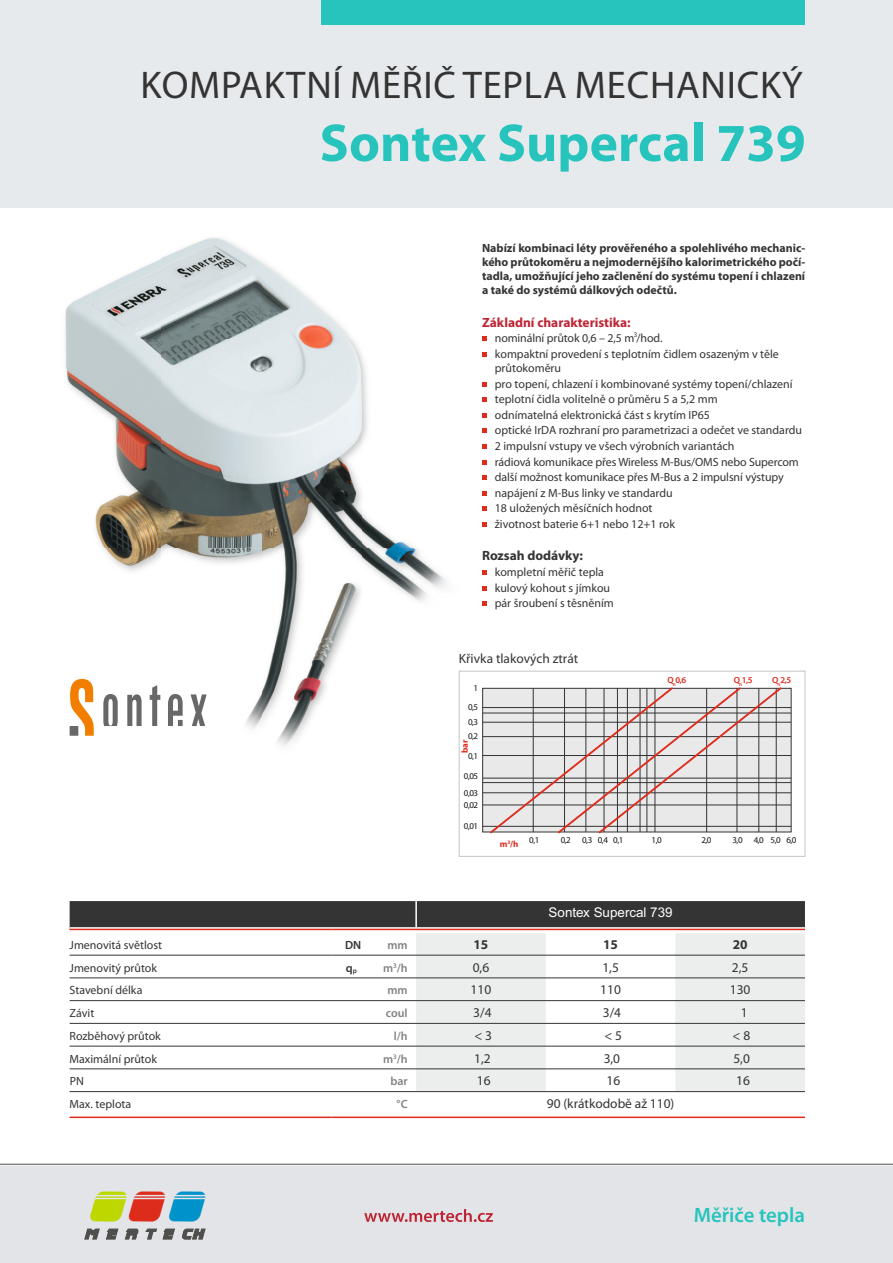
<style>
.page{position:relative;width:893px;height:1263px;background:#fff}
.page>*{position:absolute;margin:0;border:0;box-sizing:border-box;transform-origin:0 0}
.t1{font:700 53.7px "Myriad Pro";color:#27c4bd}
.t2{font:38.7px "Myriad Pro";letter-spacing:.02em;color:#343435}
.t3{font:600 20.85px "Myriad Pro";color:#27c4bd}
.t4{font:13.35px "Myriad Pro";color:#343435}
.t5{font:700 13.35px "Myriad Pro";color:#be2534}
.t6{font:700 13.35px "Myriad Pro";color:#343435}
.t7{font:13.35px "Arial";color:#fff}
.t8{font:11.85px/15.6px "Myriad Pro";color:#343435}
.t9{font:700 11.85px/14.2px "Myriad Pro";color:#343435;text-align:justify}
.t10{font:600 11.85px "Myriad Pro";color:#818281}
.t11{font:600 11.85px "Myriad Pro";color:#343435}
.t12{font:9px "Myriad Pro";letter-spacing:-.05em;color:#151616}
.t13{font:600 9px "Myriad Pro";color:#dd2b1c}
.t14{font:700 9px "Myriad Pro";color:#dd2b1c}
</style>
<div class="page">
<img style="left:65px;top:237px;width:397px;height:521px">
<div style="left:0;top:0;width:893px;height:207px;background:#e7eaec"></div>
<div style="left:321px;top:0;width:484px;height:25px;background:#27c4bd"></div>
<svg style="left:482px;top:336px;width:5px;height:5px"></svg>
<svg style="left:482px;top:352px;width:5px;height:5px"></svg>
<svg style="left:482px;top:382px;width:5px;height:5px"></svg>
<svg style="left:482px;top:397px;width:5px;height:5px"></svg>
<svg style="left:482px;top:413px;width:5px;height:5px"></svg>
<svg style="left:482px;top:428px;width:5px;height:5px"></svg>
<svg style="left:482px;top:444px;width:5px;height:5px"></svg>
<svg style="left:482px;top:460px;width:5px;height:4px"></svg>
<svg style="left:482px;top:475px;width:5px;height:5px"></svg>
<svg style="left:482px;top:491px;width:5px;height:5px"></svg>
<svg style="left:482px;top:506px;width:5px;height:5px"></svg>
<svg style="left:482px;top:522px;width:5px;height:5px"></svg>
<svg style="left:482px;top:570px;width:5px;height:5px"></svg>
<svg style="left:482px;top:586px;width:5px;height:4px"></svg>
<svg style="left:482px;top:601px;width:5px;height:5px"></svg>
<div style="left:70px;top:901px;width:735px;height:26px;background:#343435"></div>
<svg style="left:70px;top:954px;width:346px;height:116px"></svg>
<svg style="left:416px;top:933px;width:389px;height:158px;fill:#eceded"></svg>
<svg style="left:70px;top:1092px;width:735px;height:1px"></svg>
<svg style="left:70px;top:927px;width:735px;height:4px;background:#edcfcd"></svg>
<div style="left:70px;top:1115px;width:735px;height:6px;background:#fdf6f6"></div>
<hr style="left:415px;top:901px;width:2px;height:26px;background:#fff">
<hr style="left:70px;top:978px;width:735px;height:1px;background:#343435">
<hr style="left:70px;top:1000px;width:735px;height:1px;background:#343435">
<hr style="left:70px;top:1023px;width:735px;height:1px;background:#343435">
<hr style="left:70px;top:1046px;width:735px;height:1px;background:#343435">
<hr style="left:70px;top:1068px;width:735px;height:1px;background:#343435">
<hr style="left:70px;top:1091px;width:735px;height:1px;background:#343435">
<hr style="left:70px;top:929px;width:262px;height:1px;background:#dd2b1c">
<hr style="left:332px;top:929px;width:473px;height:1px;background:#dd2b1c">
<hr style="left:70px;top:1116px;width:262px;height:2px;background:#dd2b1c">
<hr style="left:332px;top:1116px;width:473px;height:2px;background:#dd2b1c">
<hr style="left:332px;top:955px;width:473px;height:1px;background:#343435">
<hr style="left:70px;top:955px;width:262px;height:1px;background:#343435">
<svg style="left:461px;top:673px;width:331px;height:160px"></svg>
<div style="left:483px;top:688px;width:308px;height:144px;background:#e9e9e9"></div>
<hr style="left:483px;top:707px;width:308px;height:1px;background:#343435">
<hr style="left:483px;top:713px;width:308px;height:1px;background:#343435">
<hr style="left:483px;top:722px;width:308px;height:1px;background:#343435">
<hr style="left:483px;top:736px;width:308px;height:1px;background:#343435">
<hr style="left:483px;top:755px;width:308px;height:1px;background:#343435">
<hr style="left:483px;top:778px;width:308px;height:1px;background:#343435">
<hr style="left:483px;top:782px;width:308px;height:1px;background:#343435">
<hr style="left:483px;top:792px;width:308px;height:1px;background:#343435">
<hr style="left:483px;top:805px;width:308px;height:1px;background:#343435">
<hr style="left:483px;top:826px;width:308px;height:1px;background:#343435">
<svg style="left:488px;top:686px;width:295px;height:148px"></svg>
<div style="left:459px;top:671px;width:346px;height:186px;border:1px solid #c5c5c5"></div>
<svg style="left:70px;top:679px;width:137px;height:57px"></svg>
<div style="left:0;top:1166px;width:893px;height:97px;background:#e3e4e8"></div>
<hr style="left:0;top:1164px;width:893px;height:1px;background:#818281">
<svg style="left:364px;top:1209px;width:129px;height:13px"></svg>
<svg style="left:84px;top:1191px;width:122px;height:48px"></svg>
<hr style="left:82px;top:1198px;width:129px;height:1px;background:#e3e4e8">
<hr style="left:83px;top:1195px;width:129px;height:1px;background:#e3e4e8">
<h2 class="t2" style="left:141px;top:69px;width:664px">KOMPAKTNÍ MĚŘIČ TEPLA MECHANICKÝ</h2>
<h1 class="t1" style="left:320px;top:121px;width:487px">Sontex Supercal 739</h1>
<p class="t9" style="left:482px;top:241px;width:325px">Nabízí kombinaci léty prověřeného a spolehlivého mechanic&shy;kého průtokoměru a nejmodernějšího kalorimetrického počí&shy;tadla, umožňující jeho začlenění do systému topení i chlazení a také do systémů dálkových odečtů.</p>
<p class="t5" style="left:482px;top:317px;width:150px">Základní charakteristika:</p>
<p class="t8" style="left:495px;top:331px;width:285px">nominální průtok 0,6 – 2,5 m<sup>3</sup>/hod.<br>kompaktní provedení s teplotním čidlem osazeným v těle</p>
<p class="t8" style="left:495px;top:361px;width:309px">průtokoměru<br>pro topení, chlazení i kombinované systémy topení/chlazení teplotní čidla volitelně o průměru 5 a 5,2 mm<br>odnímatelná elektronická část s krytím IP65<br>optické IrDA rozhraní pro parametrizaci a odečet ve standardu 2 impulsní vstupy ve všech výrobních variantách<br>rádiová komunikace přes Wireless M-Bus/OMS nebo Supercom další možnost komunikace přes M-Bus a 2 impulsní výstupy napájení z M-Bus linky ve standardu<br>18 uložených měsíčních hodnot<br>životnost baterie 6+1 nebo 12+1 rok</p>
<p class="t6" style="left:482px;top:550px;width:102px">Rozsah dodávky:</p>
<p class="t8" style="left:495px;top:565px;width:121px">kompletní měřič tepla kulový kohout s jímkou pár šroubení s těsněním</p>
<p class="t4" style="left:459px;top:653px;width:121px">Křivka tlakových ztrát</p>
<p class="t12" style="left:474px;top:684px;width:6px">1</p>
<p class="t12" style="left:468px;top:703px;width:12px">0,5</p>
<p class="t12" style="left:468px;top:718px;width:12px">0,3</p>
<p class="t12" style="left:468px;top:732px;width:12px">0,2</p>
<p class="t14" style="left:461px;top:753px;width:15px;rotate:-90deg">bar</p>
<p class="t12" style="left:468px;top:752px;width:12px">0,1</p>
<p class="t12" style="left:464px;top:772px;width:16px">0,05</p>
<p class="t12" style="left:464px;top:789px;width:16px">0,03</p>
<p class="t12" style="left:464px;top:801px;width:16px">0,02</p>
<p class="t12" style="left:464px;top:822px;width:16px">0,01</p>
<p class="t13" style="left:667px;top:676px;width:20px">Q<sub>n</sub>0,6</p>
<p class="t13" style="left:734px;top:676px;width:20px">Q<sub>n</sub>1,5</p>
<p class="t13" style="left:772px;top:676px;width:20px">Q<sub>n</sub>2,5</p>
<p class="t14" style="left:500px;top:840px;width:20px">m<sup>3</sup>/h</p>
<p class="t12" style="left:529px;top:836px;width:12px">0,1</p>
<p class="t12" style="left:561px;top:836px;width:12px">0,2</p>
<p class="t12" style="left:582px;top:836px;width:43px">0,3 0,4 0,1</p>
<p class="t12" style="left:651px;top:836px;width:12px">1,0</p>
<p class="t12" style="left:701px;top:836px;width:12px">2,0</p>
<p class="t12" style="left:732px;top:836px;width:65px">3,0 4,0 5,0 6,0</p>
<p class="t7" style="left:548px;top:908px;width:126px">Sontex Supercal 739</p>
<p class="t8" style="left:70px;top:938px;width:94px">Jmenovitá světlost</p>
<p class="t11" style="left:345px;top:940px;width:18px">DN</p>
<p class="t10" style="left:387px;top:940px;width:22px">mm</p>
<p class="t6" style="left:473px;top:939px;width:16px">15</p>
<p class="t6" style="left:603px;top:939px;width:16px">15</p>
<p class="t6" style="left:733px;top:939px;width:16px">20</p>
<p class="t8" style="left:70px;top:961px;width:89px">Jmenovitý průtok</p>
<p class="t11" style="left:346px;top:963px;width:12px">q<sub>p</sub></p>
<p class="t10" style="left:383px;top:963px;width:26px">m<sup>3</sup>/h</p>
<p class="t4" style="left:473px;top:961px;width:18px">0,6</p>
<p class="t4" style="left:602px;top:961px;width:18px">1,5</p>
<p class="t4" style="left:732px;top:961px;width:18px">2,5</p>
<p class="t8" style="left:70px;top:983px;width:74px">Stavební délka</p>
<p class="t10" style="left:387px;top:985px;width:22px">mm</p>
<p class="t4" style="left:471px;top:984px;width:22px">110</p>
<p class="t4" style="left:600px;top:984px;width:22px">110</p>
<p class="t4" style="left:730px;top:984px;width:22px">130</p>
<p class="t8" style="left:70px;top:1006px;width:26px">Závit</p>
<p class="t10" style="left:386px;top:1008px;width:23px">coul</p>
<p class="t4" style="left:473px;top:1007px;width:20px">3/4</p>
<p class="t4" style="left:603px;top:1007px;width:20px">3/4</p>
<p class="t4" style="left:741px;top:1007px;width:8px">1</p>
<p class="t8" style="left:70px;top:1029px;width:93px">Rozběhový průtok</p>
<p class="t10" style="left:394px;top:1031px;width:15px">l/h</p>
<p class="t8" style="left:70px;top:1052px;width:89px">Maximální průtok</p>
<p class="t10" style="left:383px;top:1054px;width:26px">m<sup>3</sup>/h</p>
<p class="t4" style="left:474px;top:1052px;width:18px">1,2</p>
<p class="t4" style="left:604px;top:1052px;width:18px">3,0</p>
<p class="t4" style="left:733px;top:1052px;width:18px">5,0</p>
<p class="t8" style="left:70px;top:1074px;width:16px">PN</p>
<p class="t10" style="left:390px;top:1076px;width:19px">bar</p>
<p class="t4" style="left:477px;top:1075px;width:15px">16</p>
<p class="t4" style="left:606px;top:1075px;width:15px">16</p>
<p class="t4" style="left:736px;top:1075px;width:15px">16</p>
<p class="t8" style="left:70px;top:1097px;width:63px">Max. teplota</p>
<p class="t10" style="left:397px;top:1099px;width:13px">°C</p>
<p class="t4" style="left:547px;top:1098px;width:129px">90 (krátkodobě až 110)</p>
<p class="t4" style="left:474px;top:1029px;width:19px">&lt; 3</p>
<p class="t4" style="left:604px;top:1029px;width:19px">&lt; 5</p>
<p class="t4" style="left:732px;top:1029px;width:19px">&lt; 8</p>
<h3 class="t3" style="left:694px;top:1206px;width:113px">Měřiče tepla</h3>
</div>
